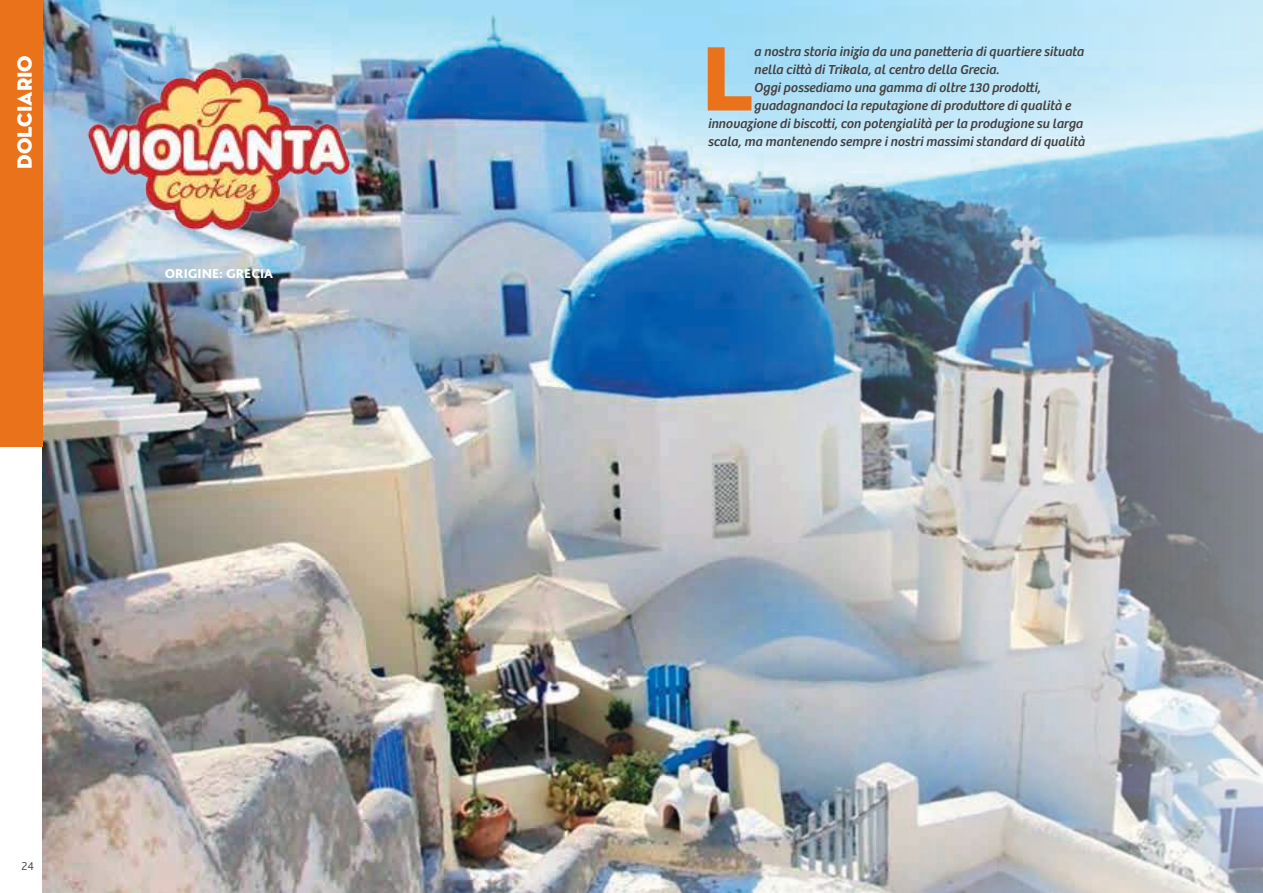
<style>
.page{position:relative;width:1263px;height:893px;background:#fff}
.page>*{position:absolute;margin:0;border:0;box-sizing:border-box;transform-origin:0 0}
.t1{font:92.85px "Neutra Disp Titling";color:#e9721a}
.t2{font:21px "Neutra Disp Titling";color:#fff}
.t3{font:italic 13.5px "Bree";color:#444041}
.t4{font:800 13.5px "Bliss Pro";color:#fff}
.t5{font:300 12px "Bliss Pro";color:#444041}
</style>
<div class="page">
<img style="left:43px;top:0;width:1220px;height:893px">
<div style="left:0;top:0;width:43px;height:446px;background:#e9721a"></div>
<img style="left:1241px;top:250px;width:22px;height:597px">
<img style="left:88px;top:47px;width:262px;height:204px">
<h2 class="t2" style="left:11px;top:169px;width:115px;rotate:-90deg">DOLCIARIO</h2>
<p class="t4" style="left:165px;top:265px;width:110px">ORIGINE: GRECIA</p>
<p class="t5" style="left:21px;top:858px;width:14px">24</p>
<h1 class="t1" style="left:702px;top:21px;width:53px">L</h1>
<p class="t3" style="left:754px;top:44px;width:331px">a nostra storia inizia da una panetteria di quartiere situata</p>
<p class="t3" style="left:754px;top:62px;width:247px">nella città di Trikala, al centro della Grecia.</p>
<p class="t3" style="left:754px;top:80px;width:288px">Oggi possediamo una gamma di oltre 130 prodotti,</p>
<p class="t3" style="left:754px;top:98px;width:318px">guadagnandoci la reputazione di produttore di qualità e</p>
<p class="t3" style="left:708px;top:116px;width:377px">innovazione di biscotti, con potenzialità per la produzione su larga</p>
<p class="t3" style="left:708px;top:134px;width:378px">scala, ma mantenendo sempre i nostri massimi standard di qualità</p>
</div>
